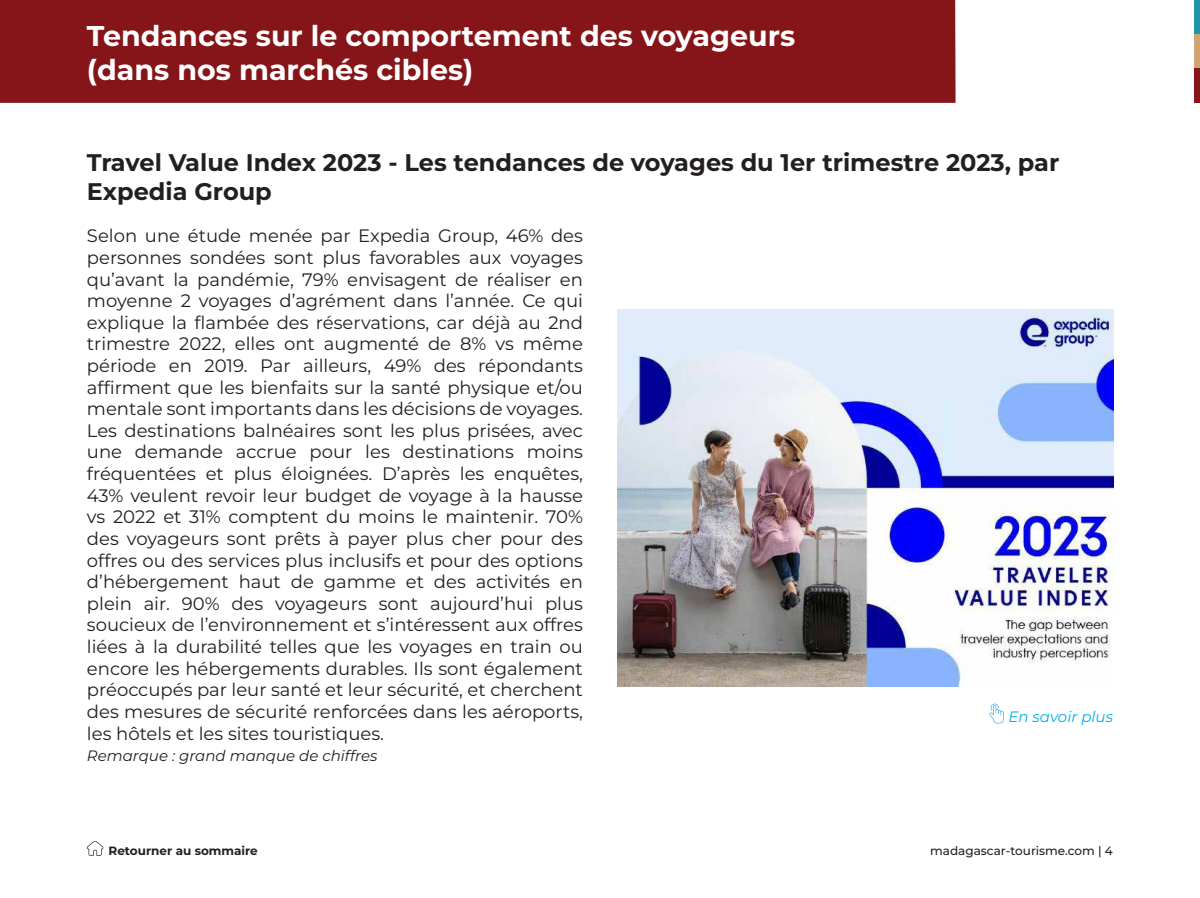
<style>
.page{position:relative;width:1200px;height:898px;background:#fff}
.page>*{position:absolute;margin:0;border:0;box-sizing:border-box;transform-origin:0 0}
.Theme{font:700 28.5px/34.2px "Montserrat";color:#fff}
.TITRE{font:700 24px/28.8px "Montserrat";color:#231f20}
.texte{font:18px/21.6px "Montserrat";color:#231f20;text-align:justify}
.texte-2{font:italic 15px "Montserrat";color:#231f20}
.en_savoir_plu{font:italic 15px "Montserrat";color:#00aeef}
.t1{font:500 12px "Montserrat";color:#231f20}
.Retourner{font:700 12px "Montserrat";color:#231f20}
</style>
<div class="page">
<div style="left:1194px;top:0;width:5px;height:34px;background:#1d97a5"></div>
<div style="left:1194px;top:34px;width:5px;height:35px;background:#d1a373"></div>
<div style="left:1194px;top:69px;width:5px;height:34px;background:#851519"></div>
<div style="left:0;top:0;width:955px;height:103px;background:#851519"></div>
<svg style="left:989px;top:703px;width:14px;height:20px"></svg>
<img style="left:617px;top:310px;width:495px;height:376px">
<svg style="left:87px;top:841px;width:16px;height:14px"></svg>
<p class="Theme" style="left:87px;top:18px;width:709px">Tendances sur le comportement des voyageurs (dans nos marchés cibles)</p>
<p class="TITRE" style="left:87px;top:148px;width:973px">Travel Value Index 2023 - Les tendances de voyages du 1er trimestre 2023, par<br>Expedia Group</p>
<p class="texte" style="left:87px;top:224px;width:497px">Selon une étude menée par Expedia Group, 46% des personnes sondées sont plus favorables aux voyages qu’avant la pandémie, 79% envisagent de réaliser en moyenne 2 voyages d’agrément dans l’année. Ce qui explique la flambée des réservations, car déjà au 2nd trimestre 2022, elles ont augmenté de 8% vs même période en 2019. Par ailleurs, 49% des répondants affirment que les bienfaits sur la santé physique et/ou mentale sont importants dans les décisions de voyages.<br>Les destinations balnéaires sont les plus prisées, avec une demande accrue pour les destinations moins fréquentées et plus éloignées. D’après les enquêtes, 43% veulent revoir leur budget de voyage à la hausse vs 2022 et 31% comptent du moins le maintenir. 70% des voyageurs sont prêts à payer plus cher pour des offres ou des services plus inclusifs et pour des options d’hébergement haut de gamme et des activités en plein air. 90% des voyageurs sont aujourd’hui plus soucieux de l’environnement et s’intéressent aux offres liées à la durabilité telles que les voyages en train ou encore les hébergements durables. Ils sont également préoccupés par leur santé et leur sécurité, et cherchent des mesures de sécurité renforcées dans les aéroports, les hôtels et les sites touristiques.</p>
<p class="texte-2" style="left:87px;top:745px;width:292px">Remarque : grand manque de chiffres</p>
<p class="en_savoir_plu" style="left:1008px;top:706px;width:106px">En savoir plus</p>
<p class="Retourner" style="left:108px;top:842px;width:151px">Retourner au sommaire</p>
<p class="t1" style="left:929px;top:842px;width:184px">madagascar-tourisme.com | 4</p>
</div>
